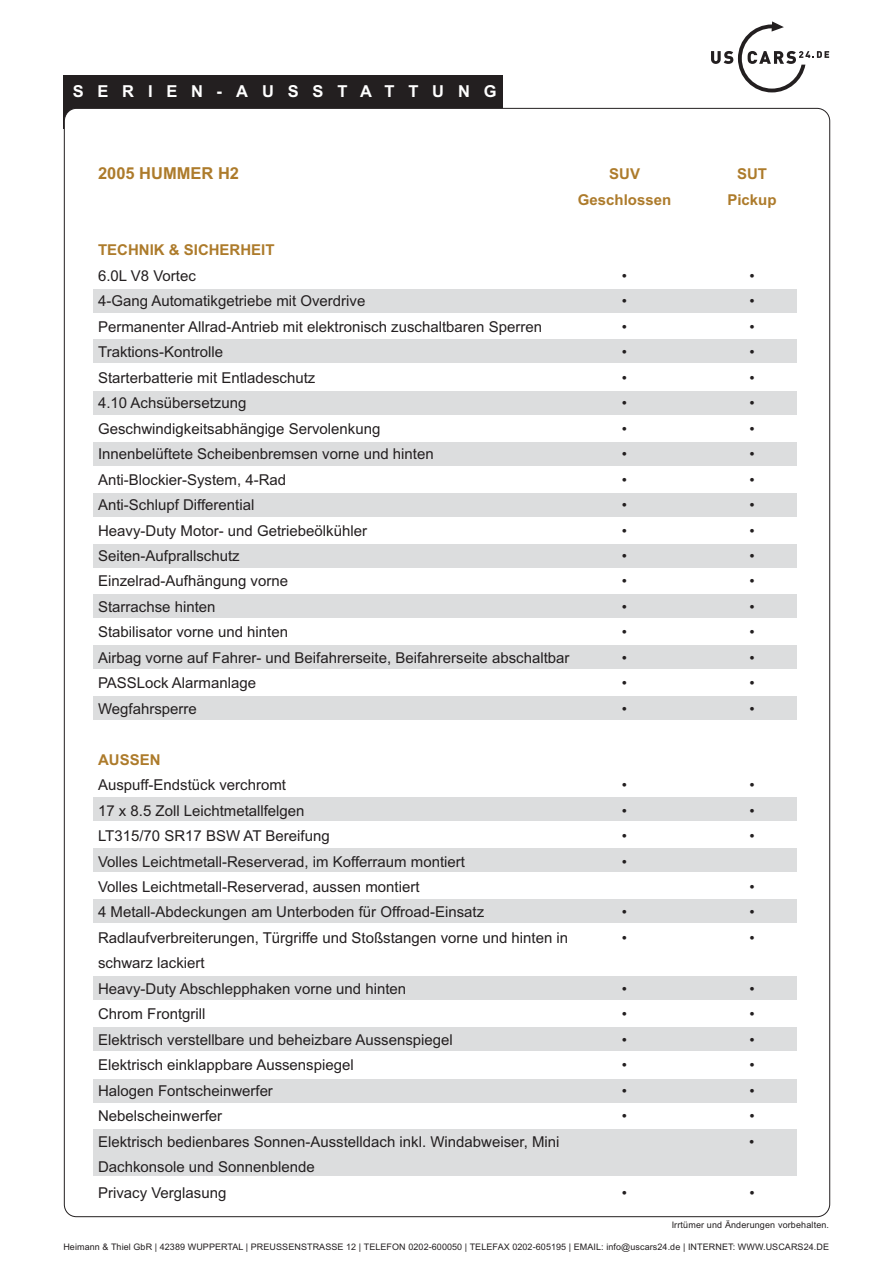
<style>
.page{position:relative;width:893px;height:1263px;background:#fff}
.page>*{position:absolute;margin:0;border:0;box-sizing:border-box;transform-origin:0 0}
.t1{font:16.5px "Arial Bold MS";letter-spacing:.84em;color:#fff}
.t2{font:16.5px "Arial Bold MS";color:#ad7b2b}
.t3{font:15px/25.5px "Arial MS";color:#231f20}
.t4{font:15px "Arial Bold MS";color:#ad7b2b}
.t5{font:9px "Arial MS";letter-spacing:.01em;color:#231f20}
</style>
<div class="page">
<div style="left:64px;top:75px;width:438px;height:53px;background:#231f20"></div>
<div style="left:64px;top:108px;width:766px;height:1109px;background:#fff;border:1px solid #231f20;border-radius:13px"></div>
<div style="left:93px;top:289px;width:703px;height:24px;background:#dcddde"></div>
<div style="left:93px;top:339px;width:703px;height:24px;background:#dcddde"></div>
<div style="left:93px;top:391px;width:703px;height:23px;background:#dcddde"></div>
<div style="left:93px;top:442px;width:703px;height:23px;background:#dcddde"></div>
<div style="left:93px;top:493px;width:703px;height:23px;background:#dcddde"></div>
<div style="left:93px;top:544px;width:703px;height:23px;background:#dcddde"></div>
<div style="left:93px;top:594px;width:703px;height:23px;background:#dcddde"></div>
<div style="left:93px;top:646px;width:703px;height:23px;background:#dcddde"></div>
<div style="left:93px;top:697px;width:703px;height:23px;background:#dcddde"></div>
<div style="left:93px;top:798px;width:703px;height:23px;background:#dcddde"></div>
<div style="left:93px;top:849px;width:703px;height:23px;background:#dcddde"></div>
<div style="left:93px;top:900px;width:703px;height:23px;background:#dcddde"></div>
<div style="left:93px;top:977px;width:703px;height:23px;background:#dcddde"></div>
<div style="left:93px;top:1028px;width:703px;height:23px;background:#dcddde"></div>
<div style="left:93px;top:1079px;width:703px;height:24px;background:#dcddde"></div>
<div style="left:93px;top:1129px;width:703px;height:46px;background:#dcddde"></div>
<svg style="left:711px;top:21px;width:118px;height:71px"></svg>
<p class="t1" style="left:73px;top:85px;width:425px">SERIEN-AUSSTATTUNG</p>
<p class="t2" style="left:98px;top:167px;width:142px">2005 HUMMER H2</p>
<p class="t4" style="left:609px;top:168px;width:32px">SUV</p>
<p class="t4" style="left:737px;top:168px;width:31px">SUT</p>
<p class="t4" style="left:578px;top:194px;width:95px">Geschlossen</p>
<p class="t4" style="left:727px;top:194px;width:51px">Pickup</p>
<p class="t4" style="left:98px;top:245px;width:178px">TECHNIK &amp; SICHERHEIT</p>
<p class="t3" style="left:98px;top:264px;width:99px">6.0L V8 Vortec</p>
<p class="t3" style="left:622px;top:264px;width:7px">•</p>
<p class="t3" style="left:749px;top:264px;width:7px">•</p>
<p class="t3" style="left:98px;top:290px;width:269px">4-Gang Automatikgetriebe mit Overdrive</p>
<p class="t3" style="left:622px;top:290px;width:7px">•</p>
<p class="t3" style="left:749px;top:290px;width:7px">•</p>
<p class="t3" style="left:98px;top:315px;width:445px">Permanenter Allrad-Antrieb mit elektronisch zuschaltbaren Sperren</p>
<p class="t3" style="left:622px;top:315px;width:7px">•</p>
<p class="t3" style="left:749px;top:315px;width:7px">•</p>
<p class="t3" style="left:98px;top:341px;width:127px">Traktions-Kontrolle</p>
<p class="t3" style="left:622px;top:341px;width:7px">•</p>
<p class="t3" style="left:749px;top:341px;width:7px">•</p>
<p class="t3" style="left:98px;top:366px;width:219px">Starterbatterie mit Entladeschutz</p>
<p class="t3" style="left:622px;top:366px;width:7px">•</p>
<p class="t3" style="left:749px;top:366px;width:7px">•</p>
<p class="t3" style="left:98px;top:392px;width:150px">4.10 Achsübersetzung</p>
<p class="t3" style="left:622px;top:392px;width:7px">•</p>
<p class="t3" style="left:749px;top:392px;width:7px">•</p>
<p class="t3" style="left:98px;top:417px;width:284px">Geschwindigkeitsabhängige Servolenkung</p>
<p class="t3" style="left:622px;top:417px;width:7px">•</p>
<p class="t3" style="left:749px;top:417px;width:7px">•</p>
<p class="t3" style="left:98px;top:443px;width:337px">Innenbelüftete Scheibenbremsen vorne und hinten</p>
<p class="t3" style="left:622px;top:443px;width:7px">•</p>
<p class="t3" style="left:749px;top:443px;width:7px">•</p>
<p class="t3" style="left:98px;top:468px;width:190px">Anti-Blockier-System, 4-Rad</p>
<p class="t3" style="left:622px;top:468px;width:7px">•</p>
<p class="t3" style="left:749px;top:468px;width:7px">•</p>
<p class="t3" style="left:98px;top:494px;width:158px">Anti-Schlupf Differential</p>
<p class="t3" style="left:622px;top:494px;width:7px">•</p>
<p class="t3" style="left:749px;top:494px;width:7px">•</p>
<p class="t3" style="left:98px;top:519px;width:270px">Heavy-Duty Motor- und Getriebeölkühler</p>
<p class="t3" style="left:622px;top:519px;width:7px">•</p>
<p class="t3" style="left:749px;top:519px;width:7px">•</p>
<p class="t3" style="left:98px;top:544px;width:143px">Seiten-Aufprallschutz</p>
<p class="t3" style="left:622px;top:544px;width:7px">•</p>
<p class="t3" style="left:749px;top:544px;width:7px">•</p>
<p class="t3" style="left:98px;top:570px;width:191px">Einzelrad-Aufhängung vorne</p>
<p class="t3" style="left:622px;top:570px;width:7px">•</p>
<p class="t3" style="left:749px;top:570px;width:7px">•</p>
<p class="t3" style="left:98px;top:595px;width:119px">Starrachse hinten</p>
<p class="t3" style="left:622px;top:595px;width:7px">•</p>
<p class="t3" style="left:749px;top:595px;width:7px">•</p>
<p class="t3" style="left:98px;top:621px;width:191px">Stabilisator vorne und hinten</p>
<p class="t3" style="left:622px;top:621px;width:7px">•</p>
<p class="t3" style="left:749px;top:621px;width:7px">•</p>
<p class="t3" style="left:98px;top:646px;width:473px">Airbag vorne auf Fahrer- und Beifahrerseite, Beifahrerseite abschaltbar</p>
<p class="t3" style="left:622px;top:646px;width:7px">•</p>
<p class="t3" style="left:749px;top:646px;width:7px">•</p>
<p class="t3" style="left:98px;top:672px;width:159px">PASSLock Alarmanlage</p>
<p class="t3" style="left:622px;top:672px;width:7px">•</p>
<p class="t3" style="left:749px;top:672px;width:7px">•</p>
<p class="t3" style="left:98px;top:697px;width:100px">Wegfahrsperre</p>
<p class="t3" style="left:622px;top:697px;width:7px">•</p>
<p class="t3" style="left:749px;top:697px;width:7px">•</p>
<p class="t4" style="left:98px;top:754px;width:64px">AUSSEN</p>
<p class="t3" style="left:98px;top:774px;width:189px">Auspuff-Endstück verchromt</p>
<p class="t3" style="left:622px;top:774px;width:7px">•</p>
<p class="t3" style="left:749px;top:774px;width:7px">•</p>
<p class="t3" style="left:98px;top:799px;width:208px">17 x 8.5 Zoll Leichtmetallfelgen</p>
<p class="t3" style="left:622px;top:799px;width:7px">•</p>
<p class="t3" style="left:749px;top:799px;width:7px">•</p>
<p class="t3" style="left:98px;top:825px;width:233px">LT315/70 SR17 BSW AT Bereifung</p>
<p class="t3" style="left:622px;top:825px;width:7px">•</p>
<p class="t3" style="left:749px;top:825px;width:7px">•</p>
<p class="t3" style="left:98px;top:850px;width:368px">Volles Leichtmetall-Reserverad, im Kofferraum montiert</p>
<p class="t3" style="left:622px;top:850px;width:7px">•</p>
<p class="t3" style="left:98px;top:875px;width:323px">Volles Leichtmetall-Reserverad, aussen montiert</p>
<p class="t3" style="left:749px;top:875px;width:7px">•</p>
<p class="t3" style="left:98px;top:901px;width:388px">4 Metall-Abdeckungen am Unterboden für Offroad-Einsatz</p>
<p class="t3" style="left:622px;top:901px;width:7px">•</p>
<p class="t3" style="left:749px;top:901px;width:7px">•</p>
<p class="t3" style="left:98px;top:926px;width:471px">Radlaufverbreiterungen, Türgriffe und Stoßstangen vorne und hinten in</p>
<p class="t3" style="left:622px;top:926px;width:7px">•</p>
<p class="t3" style="left:749px;top:926px;width:7px">•</p>
<p class="t3" style="left:98px;top:952px;width:310px">schwarz lackiert<br>Heavy-Duty Abschlepphaken vorne und hinten</p>
<p class="t3" style="left:622px;top:977px;width:7px">•</p>
<p class="t3" style="left:749px;top:977px;width:7px">•</p>
<p class="t3" style="left:98px;top:1003px;width:109px">Chrom Frontgrill</p>
<p class="t3" style="left:622px;top:1003px;width:7px">•</p>
<p class="t3" style="left:749px;top:1003px;width:7px">•</p>
<p class="t3" style="left:98px;top:1028px;width:356px">Elektrisch verstellbare und beheizbare Aussenspiegel</p>
<p class="t3" style="left:622px;top:1028px;width:7px">•</p>
<p class="t3" style="left:749px;top:1028px;width:7px">•</p>
<p class="t3" style="left:98px;top:1054px;width:257px">Elektrisch einklappbare Aussenspiegel</p>
<p class="t3" style="left:622px;top:1054px;width:7px">•</p>
<p class="t3" style="left:749px;top:1054px;width:7px">•</p>
<p class="t3" style="left:98px;top:1079px;width:176px">Halogen Fontscheinwerfer</p>
<p class="t3" style="left:622px;top:1079px;width:7px">•</p>
<p class="t3" style="left:749px;top:1079px;width:7px">•</p>
<p class="t3" style="left:98px;top:1105px;width:126px">Nebelscheinwerfer</p>
<p class="t3" style="left:622px;top:1105px;width:7px">•</p>
<p class="t3" style="left:749px;top:1105px;width:7px">•</p>
<p class="t3" style="left:98px;top:1130px;width:463px">Elektrisch bedienbares Sonnen-Ausstelldach inkl. Windabweiser, Mini</p>
<p class="t3" style="left:749px;top:1130px;width:7px">•</p>
<p class="t3" style="left:98px;top:1156px;width:218px">Dachkonsole und Sonnenblende<br>Privacy Verglasung</p>
<p class="t3" style="left:622px;top:1181px;width:7px">•</p>
<p class="t3" style="left:749px;top:1181px;width:7px">•</p>
<p class="t5" style="left:671px;top:1221px;width:159px">Irrtümer und Änderungen vorbehalten.</p>
<p class="t5" style="left:63px;top:1244px;width:767px">Heimann &amp; Thiel GbR | 42389 WUPPERTAL | PREUSSENSTRASSE 12 | TELEFON 0202-600050 | TELEFAX 0202-605195 | EMAIL: info@uscars24.de | INTERNET: WWW.USCARS24.DE</p>
</div>
